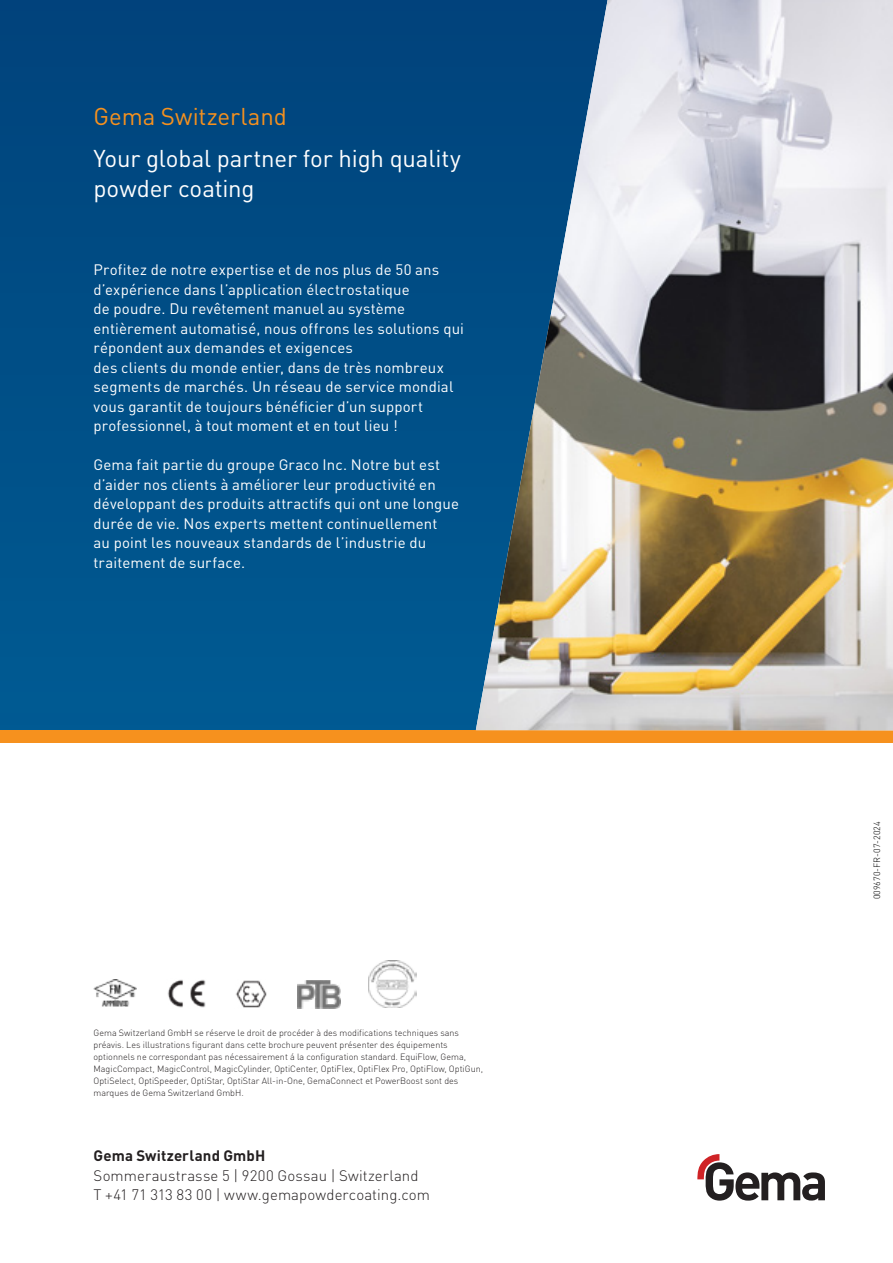
<style>
.page{position:relative;width:893px;height:1263px;background:#fff}
.page>*{position:absolute;margin:0;border:0;box-sizing:border-box;transform-origin:0 0}
.t1{font:24px/30px "DIN Pro";letter-spacing:-.005em;color:#fff}
.t2{font:24px "DIN Pro";letter-spacing:-.005em;color:#f6911e}
.t3{font:15px/19.5px "DIN Pro";letter-spacing:.01em;color:#fff}
.t4{font:300 15px/19.5px "DIN Pro";letter-spacing:.01em;color:#231f20}
.t5{font:700 15px "DIN Pro";letter-spacing:.01em;color:#231f20}
.t6{font:300 9px/12px "DIN Pro";color:#231f20}
.t7{font:300 9px "DIN Pro";color:#000}
</style>
<div class="page">
<div style="left:0;top:0;width:893px;height:737px;background:#004e86"></div>
<div style="left:0;top:730px;width:893px;height:13px;background:#f6911e"></div>
<svg style="left:697px;top:1154px;width:128px;height:46px"></svg>
<img style="left:368px;top:960px;width:48px;height:47px">
<img style="left:94px;top:979px;width:42px;height:28px">
<img style="left:167px;top:979px;width:39px;height:29px">
<img style="left:236px;top:980px;width:31px;height:28px">
<img style="left:297px;top:980px;width:43px;height:28px">
<img style="left:476px;top:0;width:417px;height:730px">
<h1 class="t2" style="left:94px;top:97px;width:195px">Gema Switzerland</h1>
<h1 class="t1" style="left:94px;top:141px;width:369px">Your global partner for high quality powder coating</h1>
<p class="t3" style="left:94px;top:258px;width:372px">Profitez de notre expertise et de nos plus de 50 ans d’expérience dans l’application électrostatique<br>de poudre. Du revêtement manuel au système entièrement automatisé, nous offrons les solutions qui répondent aux demandes et exigences<br>des clients du monde entier, dans de très nombreux segments de marchés. Un réseau de service mondial vous garantit de toujours bénéficier d’un support professionnel, à tout moment et en tout lieu !</p>
<p class="t3" style="left:94px;top:453px;width:367px">Gema fait partie du groupe Graco Inc. Notre but est d’aider nos clients à améliorer leur productivité en développant des produits attractifs qui ont une longue durée de vie. Nos experts mettent continuellement<br>au point les nouveaux standards de l’industrie du traitement de surface.</p>
<p class="t6" style="left:94px;top:1025px;width:391px">Gema Switzerland GmbH se réserve le droit de procéder à des modifications techniques sans préavis. Les illustrations figurant dans cette brochure peuvent présenter des équipements optionnels ne correspondant pas nécessairement á la configuration standard. EquiFlow, Gema, MagicCompact, MagicControl, MagicCylinder, OptiCenter, OptiFlex, OptiFlex Pro, OptiFlow, OptiGun, OptiSelect, OptiSpeeder, OptiStar, OptiStar All-in-One, GemaConnect et PowerBoost sont des marques de Gema Switzerland GmbH.</p>
<p class="t5" style="left:94px;top:1143px;width:173px">Gema Switzerland GmbH</p>
<p class="t4" style="left:94px;top:1164px;width:338px">Sommeraustrasse 5 | 9200 Gossau | Switzerland<br>T +41 71 313 83 00 | www.gemapowdercoating.com</p>
<p class="t7" style="left:870px;top:899px;width:80px;rotate:-90deg">009670-FR-07-2024</p>
</div>
